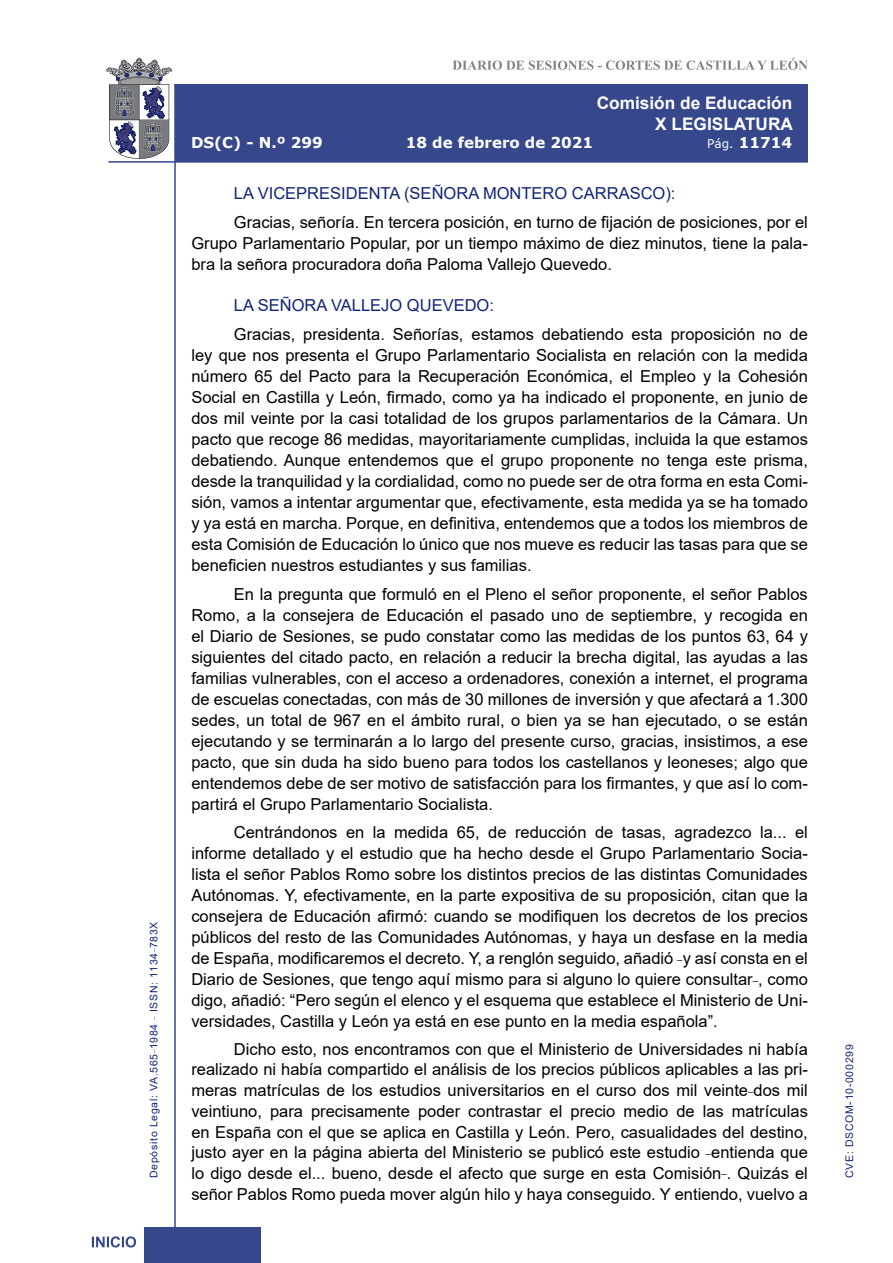
<style>
.page{position:relative;width:893px;height:1263px;background:#fff}
.page>*{position:absolute;margin:0;border:0;box-sizing:border-box;transform-origin:0 0}
.t1{font:700 17.25px/20.7px "Arial";color:#fff;text-align:right}
.t2{font:16.5px/21px "Arial";color:#000;text-align:justify}
.Orador{font:16.5px "Arial";color:#122678}
.t3{font:700 15px "Verdana";color:#fff}
.t4{font:10.5px "Arial";letter-spacing:.065em;color:#122678}
.s1{font-weight:400;font-size:12px}
</style>
<div class="page">
<svg style="left:452px;top:58px;width:356px;height:12px"></svg>
<hr style="left:174px;top:84px;width:2px;height:1179px;background:#36478c">
<div style="left:144px;top:1227px;width:117px;height:36px;background:#36478c"></div>
<div style="left:175px;top:84px;width:633px;height:78px;background:#36478c"></div>
<hr style="left:108px;top:161px;width:700px;height:2px;background:#36478c">
<svg style="left:92px;top:1236px;width:44px;height:11px"></svg>
<svg style="left:106px;top:58px;width:66px;height:101px"></svg>
<p class="t4" style="left:146px;top:1178px;width:258px;rotate:-90deg">Depósito Legal: VA.565<sup>_</sup>1984 <sup>_</sup> ISSN: 1134<sup>_</sup>783X</p>
<p class="t1" style="left:597px;top:93px;width:198px">Comisión de Educación<br>X LEGISLATURA</p>
<p class="t3" style="left:191px;top:132px;width:133px">DS(C) - N.º 299</p>
<p class="t3" style="left:406px;top:132px;width:189px">18 de febrero de 2021</p>
<p class="t3" style="left:707px;top:132px;width:86px"><span class="s1">Pág.</span> 11714</p>
<p class="Orador" style="left:234px;top:182px;width:443px">LA VICEPRESIDENTA (SEÑORA MONTERO CARRASCO):</p>
<p class="t2" style="left:191px;top:211px;width:618px;text-indent:43px">Gracias, señoría. En tercera posición, en turno de fijación de posiciones, por el Grupo Parlamentario Popular, por un tiempo máximo de diez minutos, tiene la pala&shy;bra la señora procuradora doña Paloma Vallejo Quevedo.</p>
<p class="Orador" style="left:234px;top:294px;width:262px">LA SEÑORA VALLEJO QUEVEDO:</p>
<p class="t2" style="left:191px;top:323px;width:618px;text-indent:43px">Gracias, presidenta. Señorías, estamos debatiendo esta proposición no de ley que nos presenta el Grupo Parlamentario Socialista en relación con la medida número 65 del Pacto para la Recuperación Económica, el Empleo y la Cohesión Social en Castilla y León, firmado, como ya ha indicado el proponente, en junio de dos mil veinte por la casi totalidad de los grupos parlamentarios de la Cámara. Un pacto que recoge 86 medidas, mayoritariamente cumplidas, incluida la que estamos debatiendo. Aunque entendemos que el grupo proponente no tenga este prisma, desde la tranquilidad y la cordialidad, como no puede ser de otra forma en esta Comi&shy;sión, vamos a intentar argumentar que, efectivamente, esta medida ya se ha tomado y ya está en marcha. Porque, en definitiva, entendemos que a todos los miembros de esta Comisión de Educación lo único que nos mueve es reducir las tasas para que se beneficien nuestros estudiantes y sus familias.</p>
<p class="t2" style="left:191px;top:583px;width:618px;text-indent:43px">En la pregunta que formuló en el Pleno el señor proponente, el señor Pablos Romo, a la consejera de Educación el pasado uno de septiembre, y recogida en el Diario de Sesiones, se pudo constatar como las medidas de los puntos 63, 64 y siguientes del citado pacto, en relación a reducir la brecha digital, las ayudas a las familias vulnerables, con el acceso a ordenadores, conexión a internet, el programa de escuelas conectadas, con más de 30 millones de inversión y que afectará a 1.300 sedes, un total de 967 en el ámbito rural, o bien ya se han ejecutado, o se están ejecutando y se terminarán a lo largo del presente curso, gracias, insistimos, a ese pacto, que sin duda ha sido bueno para todos los castellanos y leoneses; algo que entendemos debe de ser motivo de satisfacción para los firmantes, y que así lo com&shy;partirá el Grupo Parlamentario Socialista.</p>
<p class="t2" style="left:191px;top:822px;width:618px;text-indent:43px">Centrándonos en la medida 65, de reducción de tasas, agradezco la... el informe detallado y el estudio que ha hecho desde el Grupo Parlamentario Socia&shy;lista el señor Pablos Romo sobre los distintos precios de las distintas Comunidades Autónomas. Y, efectivamente, en la parte expositiva de su proposición, citan que la consejera de Educación afirmó: cuando se modifiquen los decretos de los precios públicos del resto de las Comunidades Autónomas, y haya un desfase en la media de España, modificaremos el decreto. Y, a renglón seguido, añadió <sup>_</sup>y así consta en el Diario de Sesiones, que tengo aquí mismo para si alguno lo quiere consultar<sup>_</sup>, como digo, añadió: “Pero según el elenco y el esquema que establece el Ministerio de Uni&shy;versidades, Castilla y León ya está en ese punto en la media española”.</p>
<p class="t2" style="left:191px;top:1038px;width:618px;text-indent:43px">Dicho esto, nos encontramos con que el Ministerio de Universidades ni había realizado ni había compartido el análisis de los precios públicos aplicables a las pri&shy;meras matrículas de los estudios universitarios en el curso dos mil veinte<sup>_</sup>dos mil veintiuno, para precisamente poder contrastar el precio medio de las matrículas en España con el que se aplica en Castilla y León. Pero, casualidades del destino, justo ayer en la página abierta del Ministerio se publicó este estudio <sup>_</sup>entienda que lo digo desde el... bueno, desde el afecto que surge en esta Comisión<sup>_</sup>. Quizás el señor Pablos Romo pueda mover algún hilo y haya conseguido. Y entiendo, vuelvo a</p>
<p class="t4" style="left:842px;top:1178px;width:135px;rotate:-90deg">CVE: DSCOM-10-000299</p>
</div>
